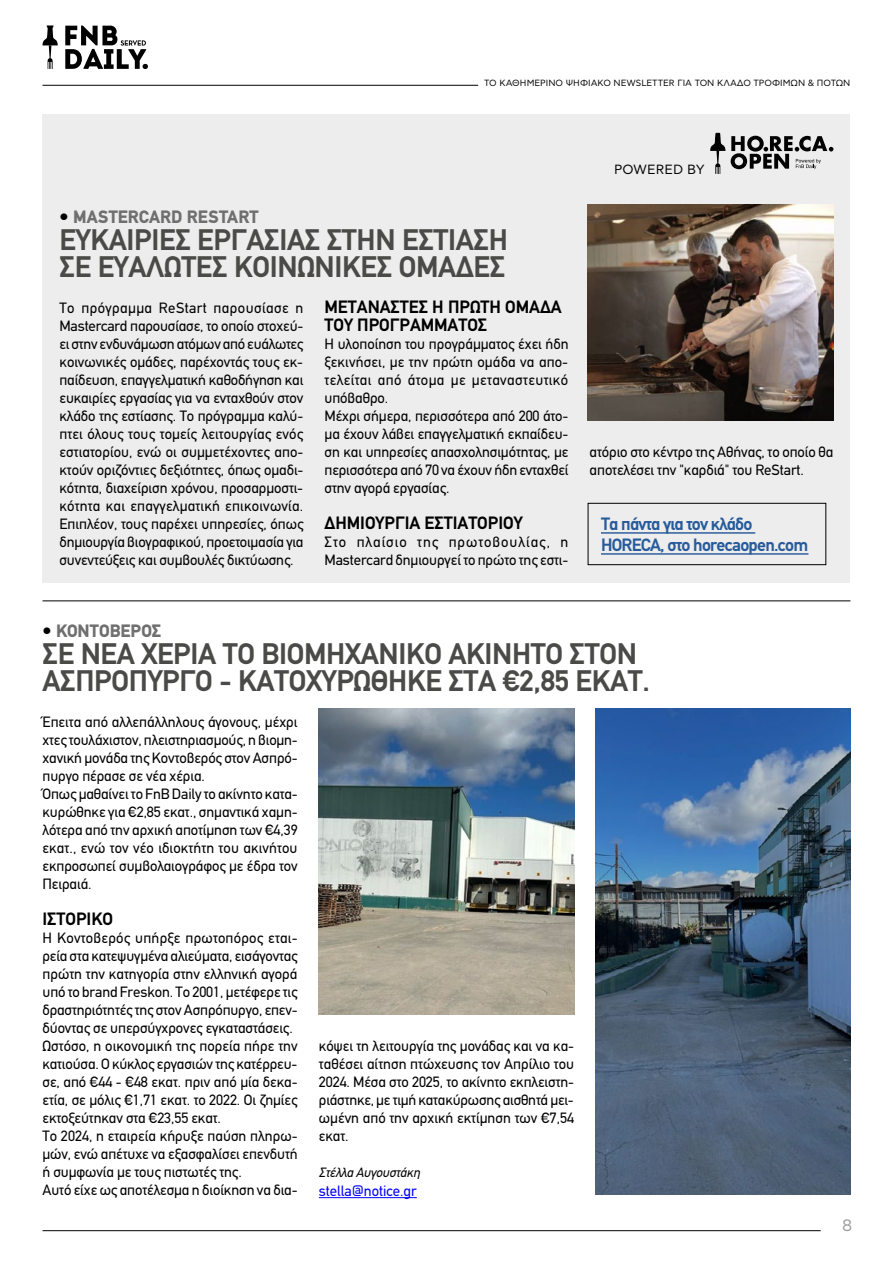
<style>
.page{position:relative;width:893px;height:1263px;background:#fff}
.page>*{position:absolute;margin:0;border:0;box-sizing:border-box;transform-origin:0 0}
.t1{font:700 30px/27px "PF Din Text";letter-spacing:-.01em;color:#4a4a49}
.t2{font:700 18px/18px "PF Din Text";color:#000}
.t3{font:700 18px/21px "PF Din Text";letter-spacing:-.04em;color:#275b9b}
.t4{font:900 18px "PF Din Text";letter-spacing:.005em;color:#706f6f}
.t5{font:16.5px "CF Asty Std";color:#9d9d9c}
.t6{font:15px/18px "PF Din Text";letter-spacing:-.005em;color:#000}
.t7{font:15px "PF Din Text";color:#00f}
.t8{font:italic 13.5px "PF Din Text";letter-spacing:-.005em;color:#000}
.t9{font:13.35px "CF Asty Std";color:#000}
.t10{font:9px "CF Asty Std";color:#000}
.s1{color:#000}
</style>
<div class="page">
<svg style="left:43px;top:26px;width:15px;height:43px"></svg>
<svg style="left:65px;top:26px;width:83px;height:43px"></svg>
<hr style="left:43px;top:85px;width:435px;height:1px;background:#000">
<hr style="left:43px;top:1230px;width:778px;height:1px;background:#000">
<hr style="left:319px;top:1197px;width:98px;height:1px;background:#00f">
<div style="left:43px;top:115px;width:807px;height:468px;background:#ededed"></div>
<svg style="left:710px;top:133px;width:15px;height:41px"></svg>
<svg style="left:731px;top:136px;width:102px;height:33px"></svg>
<hr style="left:601px;top:532px;width:154px;height:2px;background:#275b9b">
<hr style="left:601px;top:553px;width:207px;height:2px;background:#275b9b">
<div style="left:588px;top:503px;width:238px;height:62px;border:1px solid #000"></div>
<img style="left:587px;top:205px;width:246px;height:216px">
<img style="left:319px;top:709px;width:255px;height:306px">
<img style="left:595px;top:709px;width:255px;height:486px">
<hr style="left:43px;top:601px;width:807px;height:1px;background:#000">
<p class="t10" style="left:484px;top:78px;width:368px">ΤΟ ΚΑΘΗΜΕΡΙΝΌ ΨΗΦΙΑΚΌ NEWSLETTER ΓΙΑ ΤΟΝ ΚΛΆΔΟ ΤΡΟΦΊ ΜΩΝ &amp; ΠΟΤΏΝ</p>
<p class="t4" style="left:60px;top:206px;width:201px"><span class="s1">•</span> MASTERCARD RESTART</p>
<h1 class="t1" style="left:60px;top:226px;width:450px">ΕΥΚΑΙΡΊΕΣ ΕΡΓΑΣΊΑΣ ΣΤΗΝ ΕΣΤΊΑΣΗ<br>ΣΕ ΕΥΆΛΩΤΕΣ ΚΟΙΝΩΝΙΚΈΣ ΟΜΆΔΕΣ</h1>
<p class="t6" style="left:60px;top:299px;width:245px;text-align:justify">Το πρόγραμμα ReStart παρουσίασε η Mastercard παρουσίασε, το οποίο στοχεύ&shy;ει στην ενδυνάμωση ατόμων από ευάλωτες κοινωνικές ομάδες, παρέχοντάς τους εκ&shy;παίδευση, επαγγελματική καθοδήγηση και ευκαιρίες εργασίας για να ενταχθούν στον κλάδο της εστίασης. Το πρόγραμμα καλύ&shy;πτει όλους τους τομείς λειτουργίας ενός εστιατορίου, ενώ οι συμμετέχοντες απο&shy;κτούν οριζόντιες δεξιότητες, όπως ομαδι&shy;κότητα, διαχείριση χρόνου, προσαρμοστι&shy;κότητα και επαγγελματική επικοινωνία.<br>Επιπλέον, τους παρέχει υπηρεσίες, όπως δημιουργία βιογραφικού, προετοιμασία για συνεντεύξεις και συμβουλές δικτύωσης.</p>
<p class="t2" style="left:325px;top:298px;width:239px">ΜΕΤΑΝΑΣΤΕΣ Η ΠΡΩΤΗ ΟΜΑΔΑ<br>ΤΟΥ ΠΡΟΓΡΑΜΜΑΤΟΣ</p>
<p class="t6" style="left:325px;top:335px;width:245px">Η υλοποίηση του προγράμματος έχει ήδη ξεκινήσει, με την πρώτη ομάδα να απο&shy;τελείται από άτομα με μεταναστευτικό υπόβαθρο.<br>Μέχρι σήμερα, περισσότερα από 200 άτο&shy;μα έχουν λάβει επαγγελματική εκπαίδευ&shy;ση και υπηρεσίες απασχολησιμότητας, με περισσότερα από 70 να έχουν ήδη ενταχθεί στην αγορά εργασίας.</p>
<p class="t2" style="left:325px;top:514px;width:200px">ΔΗΜΙΟΥΡΓΙΑ ΕΣΤΙΑΤΟΡΙΟΥ</p>
<p class="t6" style="left:325px;top:533px;width:245px">Στο πλαίσιο της πρωτοβουλίας, η<br>Mastercard δημιουργεί το πρώτο της εστι-</p>
<p class="t9" style="left:614px;top:162px;width:92px">POWERED BY</p>
<p class="t6" style="left:590px;top:443px;width:245px">ατόριο στο κέντρο της Αθήνας, το οποίο θα αποτελέσει την "καρδιά" του ReStart.</p>
<p class="t3" style="left:601px;top:513px;width:209px">Τα πάντα για τον κλάδο<br>HORECA, στο horecaopen.com</p>
<p class="t4" style="left:43px;top:620px;width:120px"><span class="s1">•</span> ΚΟΝΤΟΒΕΡΟΣ</p>
<h1 class="t1" style="left:43px;top:640px;width:609px">ΣΕ ΝΈΑ ΧΈΡΙΑ ΤΟ ΒΙΟΜΗΧΑΝΙΚΌ ΑΚΊΝΗΤΟ ΣΤΟΝ<br>ΑΣΠΡΌΠΥΡΓΟ - ΚΑΤΟΧΥΡΏΘΗΚΕ ΣΤΑ €2,85 ΕΚΑΤ.</h1>
<p class="t6" style="left:43px;top:713px;width:257px">Έπειτα από αλλεπάλληλους άγονους, μέχρι χτες τουλάχιστον, πλειστηριασμούς, η βιομη&shy;χανική μονάδα της Κοντοβερός στον Ασπρό&shy;πυργο πέρασε σε νέα χέρια.<br>Όπως μαθαίνει το FnB Daily το ακίνητο κατα&shy;κυρώθηκε για €2,85 εκατ., σημαντικά χαμη&shy;λότερα από την αρχική αποτίμηση των €4,39 εκατ., ενώ τον νέο ιδιοκτήτη του ακινήτου εκπροσωπεί συμβολαιογράφος με έδρα τον Πειραιά.</p>
<p class="t2" style="left:43px;top:910px;width:72px">ΙΣΤΟΡΙΚΟ</p>
<p class="t6" style="left:43px;top:929px;width:257px">Η Κοντοβερός υπήρξε πρωτοπόρος εται&shy;ρεία στα κατεψυγμένα αλιεύματα, εισάγοντας πρώτη την κατηγορία στην ελληνική αγορά υπό το brand Freskon. Το 2001, μετέφερε τις δραστηριότητές της στον Ασπρόπυργο, επεν&shy;δύοντας σε υπερσύγχρονες εγκαταστάσεις.<br>Ωστόσο, η οικονομική της πορεία πήρε την κατιούσα. Ο κύκλος εργασιών της κατέρρευ&shy;σε, από €44 - €48 εκατ. πριν από μία δεκα&shy;ετία, σε μόλις €1,71 εκατ. το 2022. Οι ζημίες εκτοξεύτηκαν στα €23,55 εκατ.<br>Το 2024, η εταιρεία κήρυξε παύση πληρω&shy;μών, ενώ απέτυχε να εξασφαλίσει επενδυτή ή συμφωνία με τους πιστωτές της.<br>Αυτό είχε ως αποτέλεσμα η διοίκηση να δια-</p>
<p class="t6" style="left:319px;top:1037px;width:257px;text-align:justify">κόψει τη λειτουργία της μονάδας και να κα&shy;ταθέσει αίτηση πτώχευσης τον Απρίλιο του 2024. Μέσα στο 2025, το ακίνητο εκπλειστη&shy;ριάστηκε, με τιμή κατακύρωσης αισθητά μει&shy;ωμένη από την αρχική εκτίμηση των €7,54 εκατ.</p>
<p class="t8" style="left:319px;top:1164px;width:103px">Στέλλα Αυγουστάκη</p>
<p class="t7" style="left:319px;top:1182px;width:99px">stella@notice.gr</p>
<p class="t5" style="left:842px;top:1216px;width:12px">8</p>
</div>
